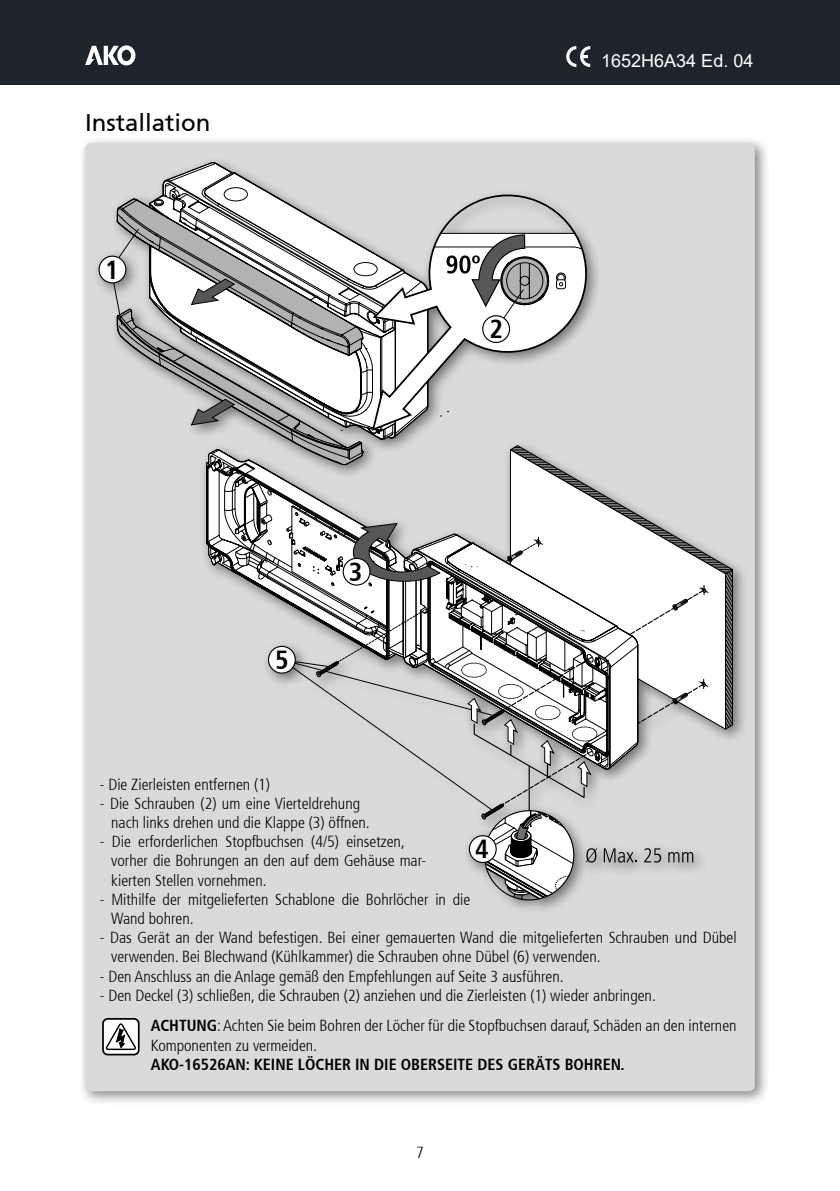
<style>
.page{position:relative;width:840px;height:1191px;background:#fff}
.page>*{position:absolute;margin:0;border:0;box-sizing:border-box;transform-origin:0 0}
.t1{font:700 condensed 26.2px "Frutiger 67";color:#000}
.t2{font:24px "Frutiger 55 Roman";color:#000}
.t3{font:18px "Arial";color:#fff}
.t4{font:300 condensed 16px/19.2px "Frutiger 47";color:#000}
.t5{font:700 condensed 16px "Frutiger 67";color:#000}
.s1{font-family:"Frutiger 67";font-weight:700}
</style>
<div class="page">
<div style="left:0;top:0;width:839px;height:85px;background:#1d242c"></div>
<svg style="left:566px;top:46px;width:24px;height:21px"></svg>
<svg style="left:85px;top:45px;width:50px;height:20px"></svg>
<div style="left:78px;top:137px;width:690px;height:970px;background:#000;opacity:.48"></div>
<div style="left:85px;top:143px;width:669px;height:948px;background:#dadada;border-radius:6px"></div>
<svg style="left:725px;top:559px;width:7px;height:171px"></svg>
<svg style="left:638px;top:509px;width:87px;height:221px"></svg>
<svg style="left:699px;top:585px;width:9px;height:9px"></svg>
<svg style="left:705px;top:679px;width:2px;height:9px"></svg>
<svg style="left:637px;top:588px;width:68px;height:173px"></svg>
<svg style="left:113px;top:162px;width:524px;height:738px"></svg>
<svg style="left:643px;top:848px;width:17px;height:14px"></svg>
<svg style="left:668px;top:852px;width:24px;height:10px"></svg>
<div style="left:482px;top:316px;width:27px;height:26px;background:#fff;border-radius:50%"></div>
<div style="left:482px;top:315px;width:28px;height:28px;border:1px solid #000;border-radius:50%"></div>
<div style="left:99px;top:256px;width:27px;height:27px;background:#fff;border-radius:50%"></div>
<div style="left:98px;top:256px;width:28px;height:27px;border:1px solid #000;border-radius:50%"></div>
<div style="left:469px;top:835px;width:27px;height:27px;background:#fff;border-radius:50%"></div>
<div style="left:468px;top:835px;width:28px;height:28px;border:1px solid #000;border-radius:50%"></div>
<div style="left:343px;top:558px;width:27px;height:27px;background:#fff;border-radius:50%"></div>
<div style="left:342px;top:558px;width:28px;height:27px;border:1px solid #000;border-radius:50%"></div>
<div style="left:103px;top:1018px;width:36px;height:36px;background:#fefefe;border-radius:5px"></div>
<div style="left:102px;top:1018px;width:37px;height:37px;border:2px solid #000;border-radius:5px"></div>
<svg style="left:104px;top:1022px;width:33px;height:29px"></svg>
<h2 class="t2" style="left:85px;top:109px;width:127px">Installation</h2>
<h1 class="t1" style="left:105px;top:254px;width:15px">1</h1>
<h1 class="t1" style="left:275px;top:644px;width:15px">5</h1>
<h1 class="t1" style="left:349px;top:556px;width:15px">3</h1>
<h1 class="t1" style="left:489px;top:313px;width:15px">2</h1>
<p class="t3" style="left:600px;top:49px;width:154px">1652H6A34 Ed. 04</p>
<p class="t4" style="left:100px;top:774px;width:172px">- Die Zierleisten entfernen (1)</p>
<p class="t4" style="left:111px;top:794px;width:260px;text-indent:-11px">- Die Schrauben (2) um eine Vierteldrehung nach links drehen und die Klappe (3) öffnen.</p>
<p class="t4" style="left:111px;top:832px;width:316px;text-indent:-11px">- Die erforderlichen Stopfbuchsen (4/5) einsetzen, vorher die Bohrungen an den auf dem Gehäuse mar&shy;kierten Stellen vornehmen.</p>
<p class="t4" style="left:111px;top:890px;width:360px;text-indent:-11px">- Mithilfe der mitgelieferten Schablone die Bohrlöcher in die<br>Wand bohren.</p>
<p class="t4" style="left:111px;top:928px;width:626px;text-indent:-11px">- Das Gerät an der Wand befestigen. Bei einer gemauerten Wand die mitgelieferten Schrauben und Dübel verwenden. Bei Blechwand (Kühlkammer) die Schrauben ohne Dübel (6) verwenden.</p>
<p class="t4" style="left:100px;top:966px;width:465px">- Den Anschluss an die Anlage gemäß den Empfehlungen auf Seite 3 ausführen.</p>
<p class="t4" style="left:151px;top:980px;width:587px;line-height:30.6px;text-indent:-51px">- Den Deckel (3) schließen, die Schrauben (2) anziehen und die Zierleisten (1) wieder anbringen.<br><span class="s1">ACHTUNG</span>: Achten Sie beim Bohren der Löcher für die Stopfbuchsen darauf, Schäden an den internen</p>
<p class="t4" style="left:151px;top:1035px;width:167px">Komponenten zu vermeiden.</p>
<p class="t5" style="left:151px;top:1054px;width:475px">AKO-16526AN: KEINE LÖCHER IN DIE OBERSEITE DES GERÄTS BOHREN.</p>
<h1 class="t1" style="left:475px;top:834px;width:15px">4</h1>
<p class="t4" style="left:416px;top:1143px;width:9px">7</p>
</div>
